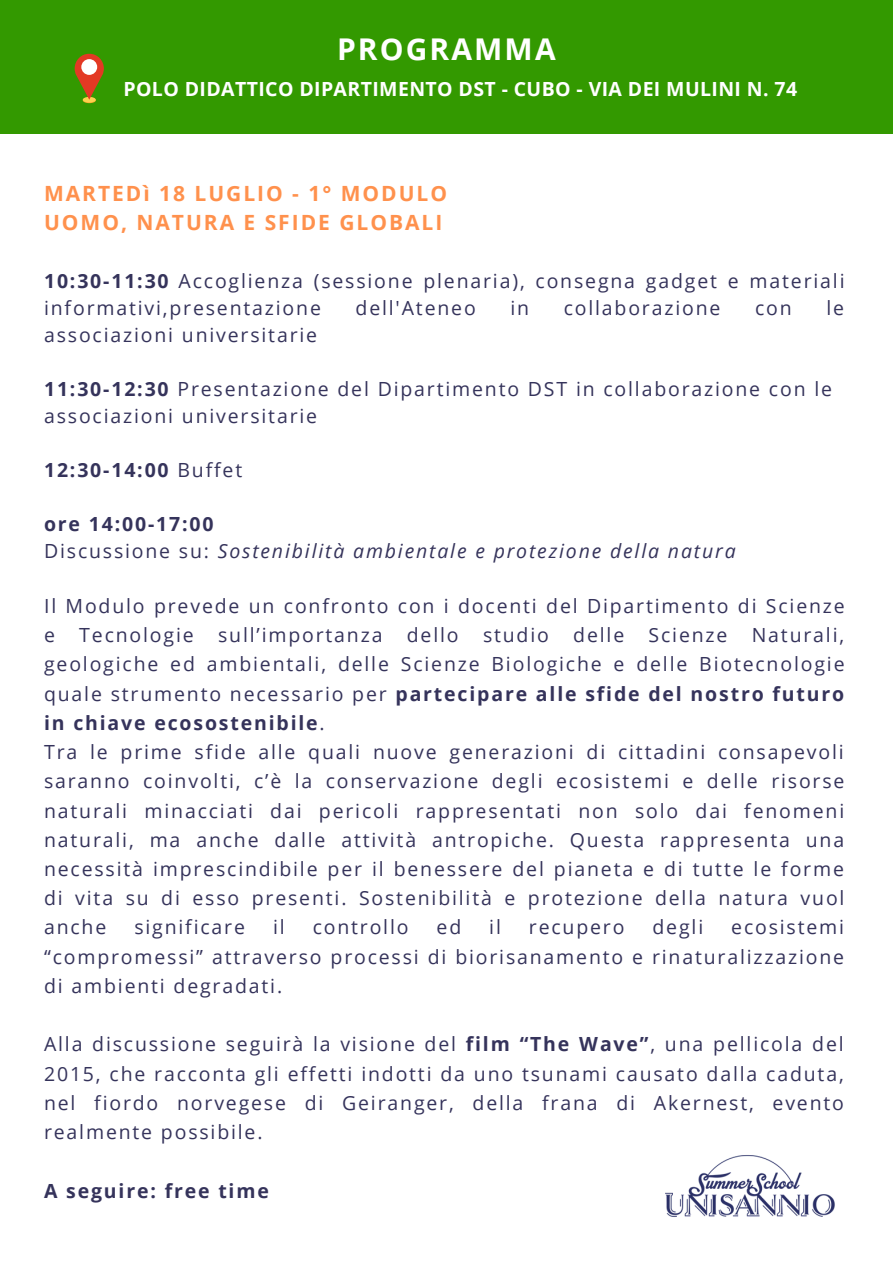
<style>
.page{position:relative;width:893px;height:1264px;background:#fff}
.page>*{position:absolute;margin:0;border:0;box-sizing:border-box;transform-origin:0 0}
.t1{font:700 30px "Open Sans";letter-spacing:.07em;color:#fff}
.t2{font:700 21px "Open Sans";letter-spacing:.095em;color:#ff914d}
.t3{font:19.5px/29.2px "Open Sans";letter-spacing:.095em;color:#35335b;text-align:justify}
.t4{font:italic 19.5px "Open Sans";letter-spacing:.095em;color:#35335b}
.t5{font:700 19.5px "Open Sans";letter-spacing:.02em;color:#fff}
.t6{font:700 19.5px "Open Sans";letter-spacing:.095em;color:#35335b}
.s1{font-weight:700}
.s2{font-weight:400}
.s3{font-style:normal}
</style>
<div class="page">
<div style="left:0;top:0;width:892px;height:133px;background:#390"></div>
<img style="left:665px;top:1155px;width:170px;height:62px">
<svg style="left:83px;top:98px;width:13px;height:5px"></svg>
<div style="left:83px;top:97px;width:13px;height:5px;background:#fcd24f;border-radius:50%"></div>
<svg style="left:75px;top:54px;width:29px;height:46px"></svg>
<div style="left:81px;top:59px;width:16px;height:16px;background:#fff;border-radius:50%"></div>
<p class="t1" style="left:337px;top:28px;width:220px">PROGRAMMA</p>
<p class="t5" style="left:123px;top:75px;width:675px">POLO DIDATTICO DIPARTIMENTO DST - CUBO - VIA DEI MULINI N. 74</p>
<p class="t2" style="left:44px;top:179px;width:404px">MARTEDì 18 LUGLIO - 1° MODULO</p>
<p class="t2" style="left:44px;top:208px;width:400px">UOMO, NATURA E SFIDE GLOBALI</p>
<p class="t3" style="left:44px;top:267px;width:802px;line-height:27px"><span class="s1">10:30-11:30</span> Accoglienza (sessione plenaria), consegna gadget e materiali informativi,presentazione</p>
<p class="t3" style="left:355px;top:292px;width:122px">dell'Ateneo</p>
<p class="t3" style="left:510px;top:292px;width:20px">in</p>
<p class="t3" style="left:563px;top:292px;width:158px">collaborazione</p>
<p class="t3" style="left:755px;top:292px;width:38px">con</p>
<p class="t3" style="left:826px;top:292px;width:19px">le</p>
<p class="t3" style="left:44px;top:319px;width:274px">associazioni universitarie</p>
<p class="t3" style="left:44px;top:375px;width:789px;line-height:27px"><span class="s1">11:30-12:30</span> Presentazione del Dipartimento DST in collaborazione con le associazioni universitarie</p>
<p class="t6" style="left:44px;top:456px;width:200px">12:30-14:00 <span class="s2">Buffet</span></p>
<p class="t6" style="left:44px;top:510px;width:171px">ore 14:00-17:00</p>
<p class="t4" style="left:44px;top:537px;width:693px"><span class="s3">Discussione su:</span> Sostenibilità ambientale e protezione della natura</p>
<p class="t3" style="left:44px;top:590px;width:802px">Il Modulo prevede un confronto con i docenti del Dipartimento di Scienze e Tecnologie sull’importanza dello studio delle Scienze Naturali, geologiche ed ambientali, delle Scienze Biologiche e delle Biotecnologie quale strumento necessario per <span class="s1">partecipare alle sfide del nostro futuro in chiave ecosostenibile</span>.</p>
<p class="t3" style="left:44px;top:736px;width:801px">Tra le prime sfide alle quali nuove generazioni di cittadini consapevoli saranno coinvolti, c’è la conservazione degli ecosistemi e delle risorse naturali minacciati dai pericoli rappresentati non solo dai fenomeni naturali, ma anche dalle attività antropiche. Questa rappresenta una necessità imprescindibile per il benessere del pianeta e di tutte le forme di vita su di esso presenti. Sostenibilità e protezione della natura vuol anche</p>
<p class="t3" style="left:134px;top:912px;width:112px">significare</p>
<p class="t3" style="left:273px;top:912px;width:13px">il</p>
<p class="t3" style="left:313px;top:912px;width:97px">controllo</p>
<p class="t3" style="left:436px;top:912px;width:26px">ed</p>
<p class="t3" style="left:489px;top:912px;width:13px">il</p>
<p class="t3" style="left:529px;top:912px;width:97px">recupero</p>
<p class="t3" style="left:652px;top:912px;width:52px">degli</p>
<p class="t3" style="left:44px;top:912px;width:801px;text-indent:687px">ecosistemi “compromessi” attraverso processi di biorisanamento e rinaturalizzazione di ambienti degradati.</p>
<p class="t3" style="left:44px;top:1029px;width:801px">Alla discussione seguirà la visione del <span class="s1">film “The Wave”</span>, una pellicola del 2015, che racconta gli effetti indotti da uno tsunami causato dalla caduta, nel fiordo norvegese di Geiranger, della frana di Akernest, evento realmente possibile.</p>
<p class="t6" style="left:44px;top:1176px;width:226px">A seguire: free time</p>
</div>
